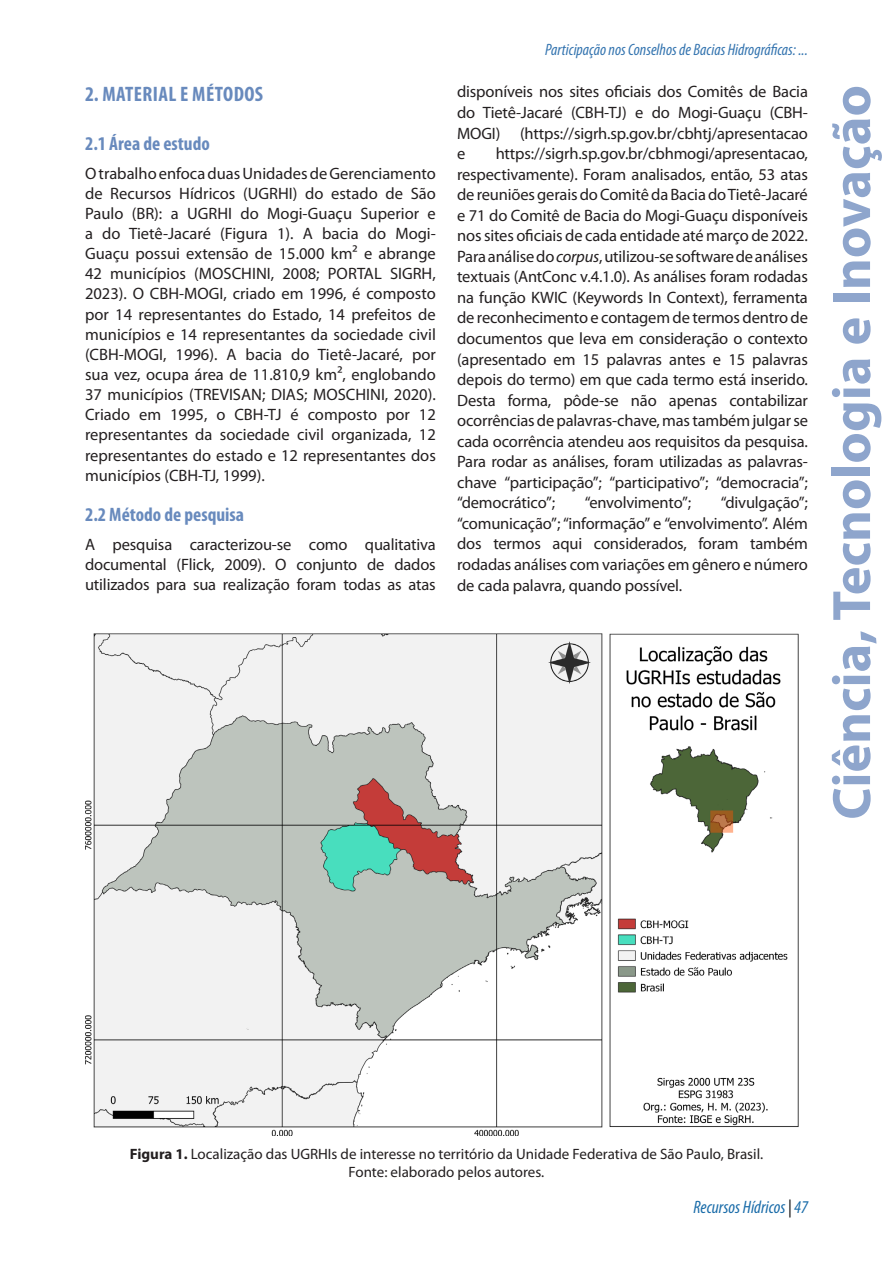
<style>
.page{position:relative;width:893px;height:1263px;background:#fff}
.page>*{position:absolute;margin:0;border:0;box-sizing:border-box;transform-origin:0 0}
.t1{font:700 54.45px "Myriad Pro";color:#8ea5cc}
.t2{font:700 condensed 21px "Myriad Pro";letter-spacing:.02em;color:#688abd}
.t3{font:700 condensed 19.5px "Myriad Pro";color:#688abd}
.t4{font:italic condensed 18px "Myriad Pro";color:#1a6ca9}
.t5{font:16.5px/20.5px "Myriad Pro";letter-spacing:-.01em;color:#231f20;text-align:justify}
.t6{font:italic condensed 16.5px "Myriad Pro";color:#3575b0}
.t7{font:15px/18px "Myriad Pro";color:#231f20;text-align:center}
.s1{font-style:italic}
.s2{font-weight:700}
.s3{color:#000}
</style>
<div class="page">
<img style="left:85px;top:633px;width:714px;height:503px">
<p class="t2" style="left:85px;top:81px;width:180px">2. MATERIAL E MÉTODOS</p>
<p class="t3" style="left:85px;top:131px;width:126px">2.1 Área de estudo</p>
<p class="t5" style="left:85px;top:163px;width:352px;line-height:20.1px">O trabalho enfoca duas Unidades de Gerenciamento de Recursos Hídricos (UGRHI) do estado de São Paulo (BR): a UGRHI do Mogi-Guaçu Superior e a do Tietê-Jacaré (Figura 1). A bacia do Mogi-Guaçu possui extensão de 15.000 km² e abrange 42 municípios (MOSCHINI, 2008; PORTAL SIGRH, 2023). O CBH-MOGI, criado em 1996, é composto por 14 representantes do Estado, 14 prefeitos de municípios e 14 representantes da sociedade civil (CBH-MOGI, 1996). A bacia do Tietê-Jacaré, por sua vez, ocupa área de 11.810,9 km², englobando 37 municípios (TREVISAN; DIAS; MOSCHINI, 2020).<br>Criado em 1995, o CBH-TJ é composto por 12 representantes da sociedade civil organizada, 12 representantes do estado e 12 representantes dos municípios (CBH-TJ, 1999).</p>
<p class="t3" style="left:85px;top:503px;width:161px">2.2 Método de pesquisa</p>
<p class="t5" style="left:85px;top:534px;width:352px;line-height:20.1px">A pesquisa caracterizou-se como qualitativa documental (Flick, 2009). O conjunto de dados utilizados para sua realização foram todas as atas</p>
<p class="t6" style="left:545px;top:39px;width:264px">Participação nos Conselhos de Bacias Hidrográficas: ...</p>
<p class="t5" style="left:457px;top:81px;width:352px">disponíveis nos sites oficiais dos Comitês de Bacia do Tietê-Jacaré (CBH-TJ) e do Mogi-Guaçu (CBH-MOGI) (https://sigrh.sp.gov.br/cbhtj/apresentacao e</p>
<p class="t5" style="left:457px;top:143px;width:352px;text-indent:39px">https://sigrh.sp.gov.br/cbhmogi/apresentacao, respectivamente). Foram analisados, então, 53 atas de reuniões gerais do Comitê da Bacia do Tietê-Jacaré e 71 do Comitê de Bacia do Mogi-Guaçu disponíveis nos sites oficiais de cada entidade até março de 2022.<br>Para análise do <span class="s1">corpus</span>, utilizou-se software de análises textuais (AntConc v.4.1.0). As análises foram rodadas na função KWIC (Keywords In Context), ferramenta de reconhecimento e contagem de termos dentro de documentos que leva em consideração o contexto (apresentado em 15 palavras antes e 15 palavras depois do termo) em que cada termo está inserido.<br>Desta forma, pôde-se não apenas contabilizar ocorrências de palavras-chave, mas também julgar se cada ocorrência atendeu aos requisitos da pesquisa.<br>Para rodar as análises, foram utilizadas as palavras&shy;chave “participação”; “participativo”; “democracia”; “democrático”;</p>
<p class="t5" style="left:457px;top:492px;width:352px;text-indent:264px">“divulgação”; “comunicação”; “informação” e “envolvimento”. Além dos termos aqui considerados, foram também rodadas análises com variações em gênero e número de cada palavra, quando possível.</p>
<p class="t5" style="left:585px;top:492px;width:108px">“envolvimento”;</p>
<h1 class="t1" style="left:816px;top:820px;width:736px;rotate:-90deg">Ciência, Tecnologia e Inovação</h1>
<p class="t7" style="left:130px;top:1145px;width:635px"><span class="s2">Figura 1.</span> Localização das UGRHIs de interesse no território da Unidade Federativa de São Paulo, Brasil.<br>Fonte: elaborado pelos autores.</p>
<p class="t4" style="left:693px;top:1196px;width:116px">Recursos Hídricos <span class="s3">|</span> 47</p>
</div>
